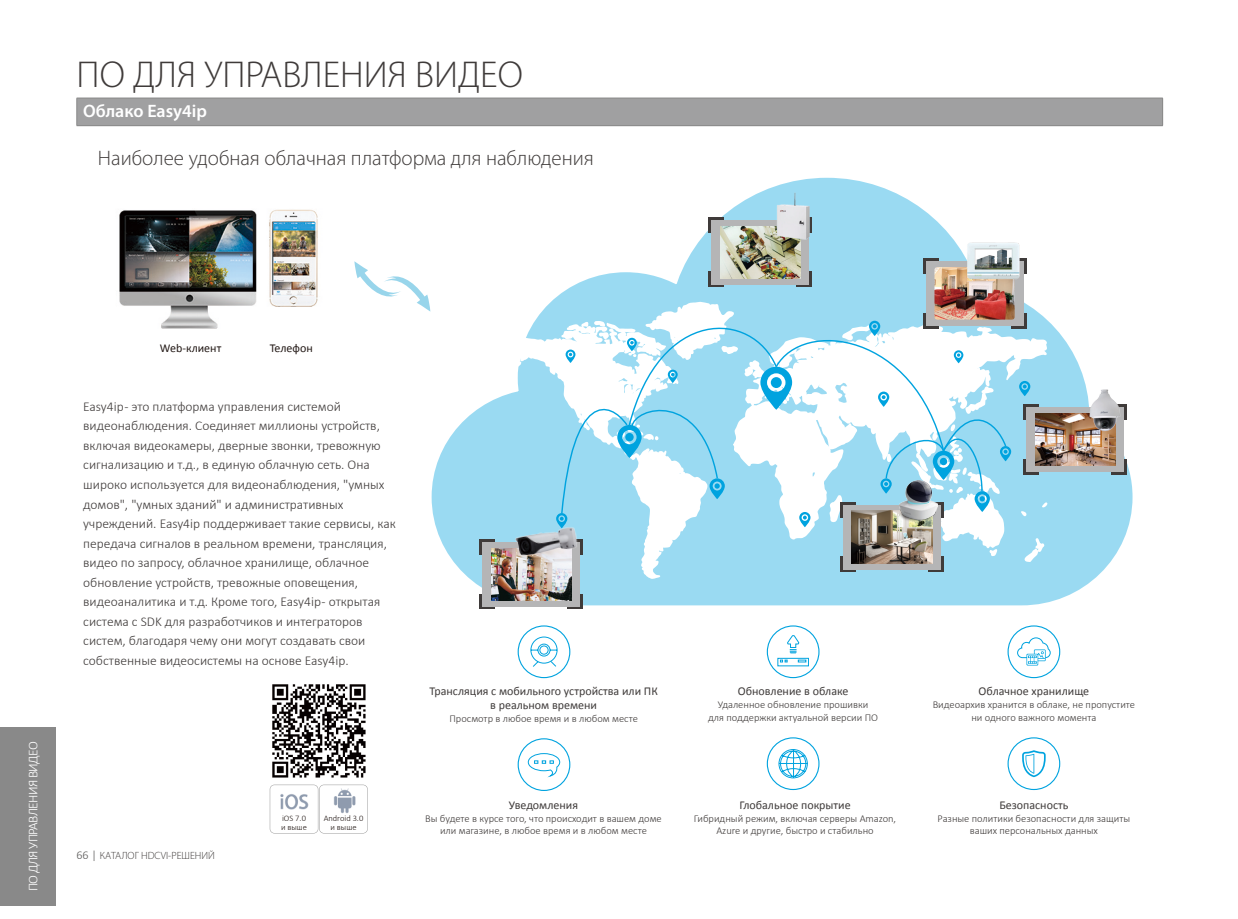
<style>
.page{position:relative;width:1238px;height:919px;background:#fff}
.page>*{position:absolute;margin:0;border:0;box-sizing:border-box;transform-origin:0 0}
.Head_4{font:300 37.5px "Myriad Pro";color:#3f3b3a}
.t1{font:300 21px "Myriad Pro";color:#3f3b3a}
.t2{font:600 18px "Myriad Pro";color:#fff}
.t3{font:300 13.5px "Calibri";color:#3f3b3a}
.t4{font:300 13.5px "Calibri";letter-spacing:-.05em;color:#fff}
.t5{font:12px "Calibri";color:#3f3b3a}
.t6{font:300 12px "Calibri";color:#595857}
.Fig{font:12px "Calibri";color:#231916}
.t7{font:300 10.5px "Calibri";color:#3f3b3a}
.t8{font:300 10.5px "Myriad Pro";color:#3f3b3a}
.Fig-2{font:300 8.55px "Calibri";color:#231916}
</style>
<div class="page">
<div style="left:0;top:727px;width:55px;height:179px;background:#898989"></div>
<svg style="left:431px;top:178px;width:701px;height:427px"></svg>
<svg style="left:483px;top:302px;width:564px;height:277px;fill:#9adaf2"></svg>
<svg style="left:1019px;top:381px;width:11px;height:15px"></svg>
<svg style="left:556px;top:306px;width:455px;height:222px"></svg>
<div style="left:479px;top:539px;width:16px;height:16px;background:#3f3b3a"></div>
<svg style="left:479px;top:594px;width:16px;height:14px"></svg>
<svg style="left:567px;top:594px;width:16px;height:14px"></svg>
<div style="left:482px;top:542px;width:98px;height:64px;background:#b5b5b6"></div>
<img style="left:491px;top:548px;width:80px;height:53px">
<div style="left:840px;top:501px;width:15px;height:16px;background:#3f3b3a"></div>
<svg style="left:937px;top:501px;width:6px;height:16px"></svg>
<svg style="left:840px;top:556px;width:15px;height:16px"></svg>
<svg style="left:928px;top:556px;width:15px;height:16px"></svg>
<div style="left:843px;top:505px;width:97px;height:64px;background:#b5b5b6"></div>
<img style="left:851px;top:510px;width:81px;height:53px">
<div style="left:1023px;top:404px;width:15px;height:15px;background:#3f3b3a"></div>
<svg style="left:1121px;top:404px;width:5px;height:15px"></svg>
<svg style="left:1023px;top:458px;width:15px;height:16px"></svg>
<svg style="left:1111px;top:458px;width:15px;height:16px"></svg>
<div style="left:1026px;top:407px;width:97px;height:64px;background:#b5b5b6"></div>
<img style="left:1035px;top:413px;width:80px;height:52px">
<div style="left:708px;top:217px;width:16px;height:15px;background:#3f3b3a"></div>
<svg style="left:708px;top:272px;width:16px;height:15px"></svg>
<svg style="left:796px;top:272px;width:16px;height:15px"></svg>
<div style="left:711px;top:220px;width:98px;height:64px;background:#b5b5b6"></div>
<img style="left:720px;top:226px;width:80px;height:52px">
<div style="left:922px;top:258px;width:16px;height:16px;background:#3f3b3a"></div>
<svg style="left:922px;top:313px;width:16px;height:15px"></svg>
<svg style="left:1010px;top:313px;width:16px;height:15px"></svg>
<div style="left:925px;top:261px;width:98px;height:64px;background:#b5b5b6"></div>
<img style="left:934px;top:267px;width:80px;height:52px">
<img style="left:899px;top:480px;width:38px;height:41px">
<img style="left:1088px;top:387px;width:33px;height:45px">
<img style="left:774px;top:190px;width:38px;height:54px">
<img style="left:958px;top:238px;width:70px;height:46px">
<img style="left:511px;top:524px;width:72px;height:35px">
<div style="left:77px;top:98px;width:1085px;height:28px;background:#a0a0a1"></div>
<hr style="left:77px;top:98px;width:1085px;height:1px;background:#898989">
<svg style="left:76px;top:98px;width:1px;height:27px"></svg>
<svg style="left:1162px;top:98px;width:1px;height:27px"></svg>
<hr style="left:77px;top:125px;width:1085px;height:1px;background:#898989">
<svg style="left:354px;top:261px;width:76px;height:50px"></svg>
<img style="left:119px;top:209px;width:199px;height:120px">
<svg style="left:270px;top:784px;width:98px;height:49px"></svg>
<img style="left:272px;top:684px;width:94px;height:94px">
<img style="left:327px;top:787px;width:36px;height:28px">
<img style="left:276px;top:790px;width:36px;height:23px">
<div style="left:517px;top:625px;width:53px;height:53px;border:1px solid #00a3df;border-radius:50%"></div>
<svg style="left:530px;top:636px;width:28px;height:31px"></svg>
<div style="left:766px;top:625px;width:53px;height:53px;border:1px solid #00a3df;border-radius:50%"></div>
<svg style="left:777px;top:635px;width:32px;height:31px"></svg>
<div style="left:1007px;top:625px;width:53px;height:53px;border:1px solid #00a3df;border-radius:50%"></div>
<svg style="left:1026px;top:653px;width:12px;height:12px"></svg>
<svg style="left:1017px;top:637px;width:33px;height:26px"></svg>
<div style="left:517px;top:738px;width:53px;height:53px;border:1px solid #00a3df;border-radius:50%"></div>
<svg style="left:527px;top:753px;width:33px;height:25px"></svg>
<div style="left:766px;top:737px;width:53px;height:53px;border:1px solid #00a3df;border-radius:50%"></div>
<svg style="left:778px;top:749px;width:30px;height:29px"></svg>
<div style="left:1007px;top:737px;width:53px;height:53px;border:1px solid #00a3df;border-radius:50%"></div>
<svg style="left:1022px;top:750px;width:23px;height:27px"></svg>
<p class="Head_4" style="left:77px;top:52px;width:448px">ПО ДЛЯ УПРАВЛЕНИЯ ВИДЕО</p>
<p class="t2" style="left:83px;top:99px;width:125px">Облако Easy4ip</p>
<p class="t1" style="left:98px;top:145px;width:497px">Наиболее удобная облачная платформа для наблюдения</p>
<p class="t4" style="left:25px;top:891px;width:151px;rotate:-90deg">ПО ДЛЯ УПРАВЛЕНИЯ ВИДЕО</p>
<p class="Fig" style="left:160px;top:340px;width:63px">Web-клиент</p>
<p class="Fig" style="left:270px;top:340px;width:44px">Телефон</p>
<p class="t3" style="left:83px;top:398px;width:259px">Easy4ip - это платформа управления системой</p>
<p class="t3" style="left:83px;top:417px;width:298px">видеонаблюдения. Соединяет миллионы устройств,</p>
<p class="t3" style="left:83px;top:437px;width:299px">включая видеокамеры, дверные звонки, тревожную</p>
<p class="t3" style="left:83px;top:456px;width:288px">сигнализацию и т.д., в единую облачную сеть. Она</p>
<p class="t3" style="left:83px;top:476px;width:303px">широко используется для видеонаблюдения, "умных</p>
<p class="t3" style="left:83px;top:495px;width:262px">домов", "умных зданий" и административных</p>
<p class="t3" style="left:83px;top:515px;width:314px">учреждений. Easy4ip поддерживает такие сервисы, как</p>
<p class="t3" style="left:83px;top:534px;width:305px">передача сигналов в реальном времени, трансляция,</p>
<p class="t3" style="left:83px;top:554px;width:287px">видео по запросу, облачное хранилище, облачное</p>
<p class="t3" style="left:83px;top:573px;width:276px">обновление устройств, тревожные оповещения,</p>
<p class="t3" style="left:83px;top:593px;width:299px">видеоаналитика и т.д. Кроме того, Easy4ip - открытая</p>
<p class="t3" style="left:83px;top:612px;width:281px">система с SDK для разработчиков и интеграторов</p>
<p class="t3" style="left:83px;top:632px;width:283px">систем, благодаря чему они могут создавать свои</p>
<p class="t3" style="left:83px;top:651px;width:267px">собственные видеосистемы на основе Easy4ip.</p>
<p class="t6" style="left:77px;top:847px;width:161px">66 | HDCVI PRODUCT SELECTION</p>
<p class="t8" style="left:100px;top:849px;width:116px">КАТАЛОГ HDCVI-РЕШЕНИЙ</p>
<p class="Fig-2" style="left:282px;top:812px;width:25px">iOS 7.0</p>
<p class="Fig-2" style="left:281px;top:821px;width:28px">и выше</p>
<p class="Fig-2" style="left:324px;top:812px;width:41px">Android 3.0</p>
<p class="Fig-2" style="left:330px;top:821px;width:28px">и выше</p>
<p class="t5" style="left:429px;top:683px;width:230px">Трансляция с мобильного устройства или ПК</p>
<p class="t5" style="left:490px;top:697px;width:108px">в реальном времени</p>
<p class="t7" style="left:449px;top:712px;width:190px">Просмотр в любое время и в любом месте</p>
<p class="t5" style="left:509px;top:797px;width:71px">Уведомления</p>
<p class="t7" style="left:425px;top:811px;width:238px">Вы будете в курсе того, что происходит в вашем доме</p>
<p class="t7" style="left:440px;top:824px;width:208px">или магазине, в любое время и в любом месте</p>
<p class="t5" style="left:737px;top:683px;width:112px">Обновление в облаке</p>
<p class="t7" style="left:718px;top:698px;width:152px">Удаленное обновление прошивки</p>
<p class="t7" style="left:708px;top:710px;width:171px">для поддержки актуальной версии ПО</p>
<p class="t5" style="left:739px;top:797px;width:113px">Глобальное покрытие</p>
<p class="t7" style="left:693px;top:811px;width:204px">Гибридный режим, включая серверы Amazon,</p>
<p class="t7" style="left:716px;top:824px;width:159px">Azure и другие, быстро и стабильно</p>
<p class="t5" style="left:978px;top:683px;width:112px">Облачное хранилище</p>
<p class="t7" style="left:932px;top:698px;width:204px">Видеоархив хранится в облаке, не пропустите</p>
<p class="t7" style="left:971px;top:710px;width:127px">ни одного важного момента</p>
<p class="t5" style="left:999px;top:797px;width:71px">Безопасность</p>
<p class="t7" style="left:937px;top:811px;width:194px">Разные политики безопасности для защиты</p>
<p class="t7" style="left:969px;top:824px;width:130px">ваших персональных данных</p>
</div>
